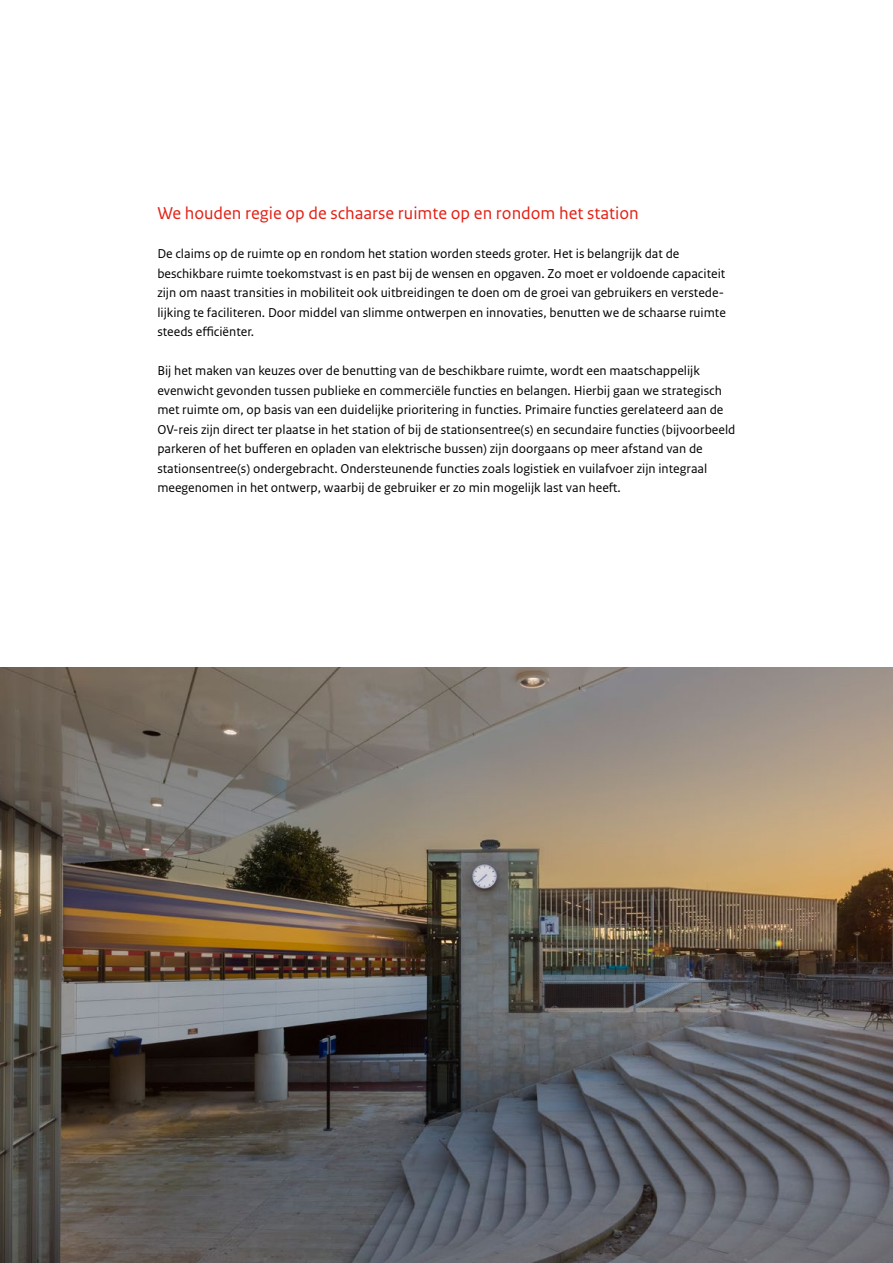
<style>
.page{position:relative;width:893px;height:1263px;background:#fff}
.page>*{position:absolute;margin:0;border:0;box-sizing:border-box;transform-origin:0 0}
.H4_RO_Paragraafkop_o{font:18px "Rijksoverheid Sans Text";color:#e41f13}
._10_RO_Broodtekst_wi{font:13.5px/19.5px "Rijksoverheid Sans Text";color:#000}
._10_RO_Broodtekst{font:13.5px/19.5px "Rijksoverheid Sans Text";color:#000}
</style>
<div class="page">
<img style="left:0;top:668px;width:893px;height:595px">
<h3 class="H4_RO_Paragraafkop_o" style="left:157px;top:203px;width:483px">We houden regie op de schaarse ruimte op en rondom het station</h3>
<p class="_10_RO_Broodtekst" style="left:157px;top:244px;width:570px">De claims op de ruimte op en rondom het station worden steeds groter. Het is belangrijk dat de beschikbare ruimte toekomstvast is en past bij de wensen en opgaven. Zo moet er voldoende capaciteit zijn om naast transities in mobiliteit ook uitbreidingen te doen om de groei van gebruikers en verstede&shy;lijking te faciliteren. Door middel van slimme ontwerpen en innovaties, benutten we de schaarse ruimte steeds efficiënter.</p>
<p class="_10_RO_Broodtekst_wi" style="left:157px;top:361px;width:580px">Bij het maken van keuzes over de benutting van de beschikbare ruimte, wordt een maatschappelijk evenwicht gevonden tussen publieke en commerciële functies en belangen. Hierbij gaan we strategisch met ruimte om, op basis van een duidelijke prioritering in functies. Primaire functies gerelateerd aan de OV-reis zijn direct ter plaatse in het station of bij de stationsentree(s) en secundaire functies (bijvoorbeeld parkeren of het bufferen en opladen van elektrische bussen) zijn doorgaans op meer afstand van de stationsentree(s) ondergebracht. Ondersteunende functies zoals logistiek en vuilafvoer zijn integraal meegenomen in het ontwerp, waarbij de gebruiker er zo min mogelijk last van heeft.</p>
</div>
